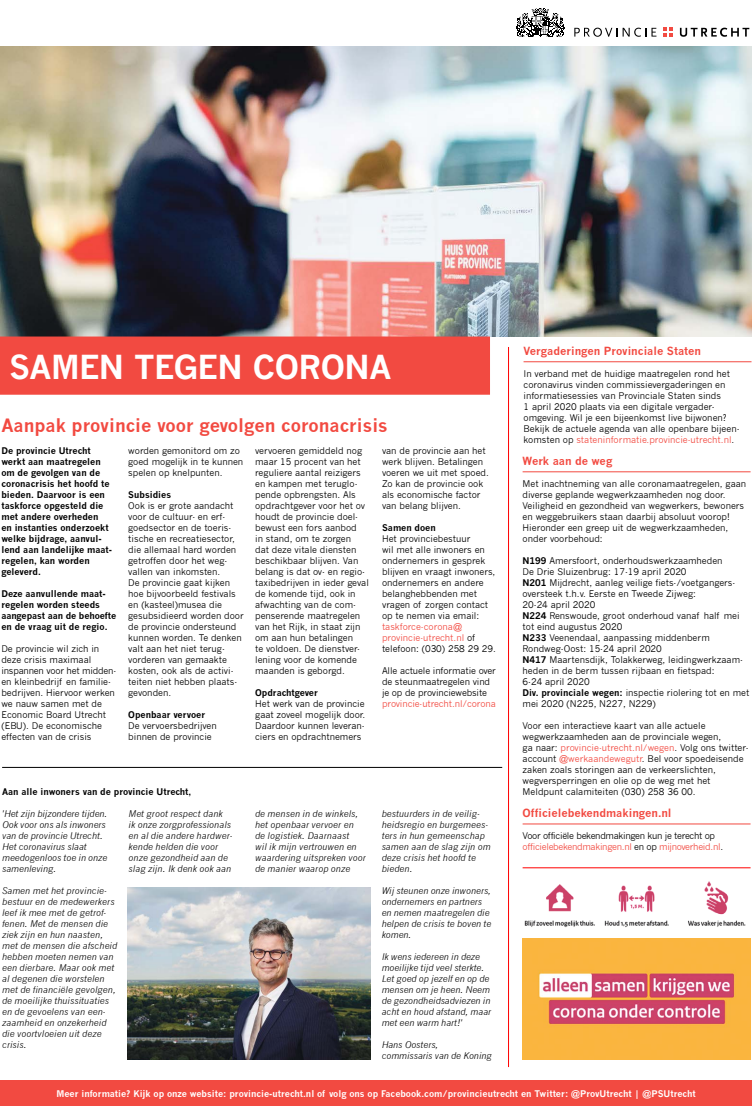
<style>
.page{position:relative;width:752px;height:1106px;background:#fff}
.page>*{position:absolute;margin:0;border:0;box-sizing:border-box;transform-origin:0 0}
.t1{font:700 32.3px "News Gothic";letter-spacing:-.015em;color:#fff}
.t2{font:700 18px "News Gothic";color:#f24a41}
.t3{font:700 11px "News Gothic";color:#f24a41}
.t4{font:9px/11px "News Gothic";color:#000}
.t5{font:italic 9px/11px "News Gothic";letter-spacing:.01em;color:#000}
.t6{font:700 9px/11px "News Gothic";color:#000}
.t7{font:700 9px "News Gothic";color:#fff}
.t8{font:9px/11px "News Gothic";color:#f24a41}
.t9{font:9px/11px "News Gothic";letter-spacing:-.03em;color:#000}
.s1{font-size:21.5px;color:#f24a41}
.s2{color:#000}
.s3{color:#f24a41}
.s4{font-weight:700}
</style>
<div class="page">
<svg style="left:516px;top:8px;width:49px;height:29px"></svg>
<svg style="left:663px;top:28px;width:9px;height:9px"></svg>
<svg style="left:574px;top:28px;width:82px;height:9px"></svg>
<svg style="left:679px;top:28px;width:70px;height:9px"></svg>
<img style="left:0;top:47px;width:751px;height:289px">
<img style="left:127px;top:887px;width:243px;height:172px">
<img style="left:524px;top:881px;width:222px;height:46px">
<img style="left:522px;top:938px;width:228px;height:121px">
<hr style="left:508px;top:347px;width:1px;height:720px;background:#f00">
<hr style="left:522px;top:471px;width:228px;height:1px;background:#f24a41">
<hr style="left:2px;top:767px;width:500px;height:1px;background:#000">
<div style="left:0;top:336px;width:489px;height:59px;background:#f24a41"></div>
<div style="left:0;top:1080px;width:751px;height:26px;background:#f24a41"></div>
<hr style="left:522px;top:823px;width:228px;height:1px;background:#f24a41">
<hr style="left:523px;top:361px;width:228px;height:1px;background:#f24a41">
<hr style="left:522px;top:867px;width:228px;height:1px;background:#f00">
<h1 class="t1" style="left:9px;top:348px;width:473px">SAMEN TEGEN CORONA<span class="s1">Zeldzam</span></h1>
<h2 class="t2" style="left:1px;top:414px;width:387px">Aanpak provincie voor gevolgen coronacrisis</h2>
<p class="t6" style="left:1px;top:445px;width:112px">De provincie Utrecht werkt aan maatregelen om de gevolgen van de coronacrisis het hoofd te bieden. Daarvoor is een taskforce opgesteld die met andere overheden<br>en instanties onderzoekt welke bijdrage, aanvul&shy;lend aan landelijke maat&shy;regelen, kan worden geleverd.</p>
<p class="t6" style="left:1px;top:588px;width:116px">Deze aanvullende maat&shy;regelen worden steeds aangepast aan de behoefte en de vraag uit de regio.</p>
<p class="t4" style="left:1px;top:643px;width:116px">De provincie wil zich in deze crisis maximaal inspannen voor het midden&shy;en kleinbedrijf en familie&shy;bedrijven. Hiervoor werken we nauw samen met de<br>Economic Board Utrecht (EBU). De economische effecten van de crisis</p>
<p class="t4" style="left:382px;top:445px;width:108px">van de provincie aan het werk blijven. Betalingen voeren we uit met spoed.<br>Zo kan de provincie ook als economische factor van belang blijven.</p>
<p class="t6" style="left:382px;top:522px;width:55px">Samen doen</p>
<p class="t4" style="left:382px;top:533px;width:115px">Het provinciebestuur<br>wil met alle inwoners en ondernemers in gesprek blijven en vraagt inwoners, ondernemers en andere belanghebbenden met vragen of zorgen contact op te nemen via email:</p>
<p class="t8" style="left:382px;top:621px;width:115px">taskforce-corona@ provincie-utrecht.nl <span class="s2">of telefoon: (030) 258 29 29.</span></p>
<p class="t4" style="left:382px;top:665px;width:115px">Alle actuele informatie over de steunmaatregelen vind je op de provinciewebsite</p>
<p class="t8" style="left:382px;top:698px;width:115px">provincie-utrecht.nl/corona</p>
<p class="t4" style="left:255px;top:445px;width:115px">vervoeren gemiddeld nog maar 15 procent van het reguliere aantal reizigers en kampen met teruglo&shy;pende opbrengsten. Als opdrachtgever voor het ov houdt de provincie doel&shy;bewust een fors aanbod<br>in stand, om te zorgen<br>dat deze vitale diensten beschikbaar blijven. Van belang is dat ov- en regio&shy;taxibedrijven in ieder geval de komende tijd, ook in afwachting van de com&shy;penserende maatregelen van het Rijk, in staat zijn om aan hun betalingen<br>te voldoen. De dienstver&shy;lening voor de komende maanden is geborgd.</p>
<p class="t6" style="left:255px;top:687px;width:64px">Opdrachtgever</p>
<p class="t4" style="left:255px;top:698px;width:111px;text-align:justify">Het werk van de provincie gaat zoveel mogelijk door.<br>Daardoor kunnen leveran&shy;ciers en opdrachtnemers</p>
<p class="t4" style="left:128px;top:445px;width:116px">worden gemonitord om zo goed mogelijk in te kunnen spelen op knelpunten.</p>
<p class="t6" style="left:128px;top:489px;width:44px">Subsidies</p>
<p class="t4" style="left:128px;top:500px;width:117px">Ook is er grote aandacht voor de cultuur- en erf&shy;goedsector en de toeris&shy;tische en recreatiesector, die allemaal hard worden getroffen door het weg&shy;vallen van inkomsten.<br>De provincie gaat kijken hoe bijvoorbeeld festivals en (kasteel)musea die gesubsidieerd worden door de provincie ondersteund kunnen worden. Te denken valt aan het niet terug&shy;vorderen van gemaakte kosten, ook als de activi&shy;teiten niet hebben plaats&shy;gevonden.</p>
<p class="t6" style="left:128px;top:709px;width:78px">Openbaar vervoer</p>
<p class="t4" style="left:128px;top:720px;width:90px">De vervoersbedrijven binnen de provincie</p>
<p class="t6" style="left:2px;top:786px;width:191px">Aan alle inwoners van de provincie Utrecht,</p>
<p class="t5" style="left:2px;top:808px;width:107px">'Het zijn bijzondere tijden.<br>Ook voor ons als inwoners van de provincie Utrecht.<br>Het coronavirus slaat meedogenloos toe in onze samenleving.</p>
<p class="t5" style="left:2px;top:885px;width:116px">Samen met het provincie&shy;bestuur en de medewerkers leef ik mee met de getrof&shy;fenen. Met de mensen die ziek zijn en hun naasten, met de mensen die afscheid hebben moeten nemen van een dierbare. Maar ook met al degenen die worstelen met de financiële gevolgen, de moeilijke thuissituaties en de gevoelens van een&shy;zaamheid en onzekerheid die voortvloeien uit deze crisis.</p>
<p class="t5" style="left:129px;top:808px;width:105px">Met groot respect dank<br>ik onze zorgprofessionals en al die andere hardwer&shy;kende helden die voor onze gezondheid aan de slag zijn. Ik denk ook aan</p>
<p class="t5" style="left:255px;top:808px;width:112px">de mensen in de winkels, het openbaar vervoer en de logistiek. Daarnaast<br>wil ik mijn vertrouwen en waardering uitspreken voor de manier waarop onze</p>
<p class="t5" style="left:381px;top:808px;width:110px">bestuurders in de veilig&shy;heidsregio en burgemees&shy;ters in hun gemeenschap samen aan de slag zijn om deze crisis het hoofd te bieden.</p>
<p class="t5" style="left:381px;top:885px;width:111px">Wij steunen onze inwoners, ondernemers en partners en nemen maatregelen die helpen de crisis te boven te komen.</p>
<p class="t5" style="left:381px;top:951px;width:111px">Ik wens iedereen in deze moeilijke tijd veel sterkte.<br>Let goed op jezelf en op de mensen om je heen. Neem de gezondheidsadviezen in acht en houd afstand, maar met een warm hart!'</p>
<p class="t5" style="left:381px;top:1039px;width:112px">Hans Oosters,<br>commissaris van de Koning</p>
<p class="t3" style="left:523px;top:344px;width:179px">Vergaderingen Provinciale Staten</p>
<p class="t4" style="left:523px;top:368px;width:217px">In verband met de huidige maatregelen rond het coronavirus vinden commissievergaderingen en informatiesessies van Provinciale Staten sinds<br>1 april 2020 plaats via een digitale vergader&shy;omgeving. Wil je een bijeenkomst live bijwonen?<br>Bekijk de actuele agenda van alle openbare bijeen&shy;komsten op <span class="s3">stateninformatie.provincie-utrecht.nl</span>.</p>
<p class="t3" style="left:522px;top:454px;width:91px">Werk aan de weg</p>
<p class="t4" style="left:522px;top:478px;width:225px">Met inachtneming van alle coronamaatregelen, gaan diverse geplande wegwerkzaamheden nog door.<br>Veiligheid en gezondheid van wegwerkers, bewoners en weggebruikers staan daarbij absoluut voorop!<br>Hieronder een greep uit de wegwerkzaamheden, onder voorbehoud:</p>
<p class="t4" style="left:522px;top:555px;width:228px"><span class="s4">N199</span> Amersfoort, onderhoudswerkzaamheden<br>De Drie Sluizenbrug: 17-19 april 2020<br><span class="s4">N201</span> Mijdrecht, aanleg veilige fiets-/voetgangers&shy;oversteek t.h.v. Eerste en Tweede Zijweg:<br>20-24 april 2020<br><span class="s4">N224</span> Renswoude, groot onderhoud vanaf half mei tot eind augustus 2020<br><span class="s4">N233</span> Veenendaal, aanpassing middenberm Rondweg-Oost: 15-24 april 2020<br><span class="s4">N417</span> Maartensdijk, Tolakkerweg, leidingwerkzaam&shy;heden in de berm tussen rijbaan en fietspad:<br>6-24 april 2020<br><span class="s4">Div. provinciale wegen:</span> inspectie riolering tot en met mei 2020 (N225, N227, N229)</p>
<p class="t4" style="left:522px;top:720px;width:227px">Voor een interactieve kaart van alle actuele wegwerkzaamheden aan de provinciale wegen,<br>ga naar: <span class="s3">provincie-utrecht.nl/wegen</span>. Volg ons twitter&shy;account <span class="s3">@werkaandewegutr</span>. Bel voor spoedeisende zaken zoals storingen aan de verkeerslichten, wegversperringen en olie op de weg met het Meldpunt calamiteiten (030) 258 36 00.</p>
<p class="t3" style="left:522px;top:806px;width:150px">Officielebekendmakingen.nl</p>
<p class="t9" style="left:522px;top:830px;width:202px">Voor officiële bekendmakingen kun je terecht op <span class="s3">officielebekendmakingen.nl</span> en op <span class="s3">mijnoverheid.nl</span>.</p>
<p class="t7" style="left:56px;top:1087px;width:640px">Meer informatie? Kijk op onze website: provincie-utrecht.nl of volg ons op Facebook.com/provincieutrecht en Twitter: @ProvUtrecht | @PSUtrecht</p>
</div>
